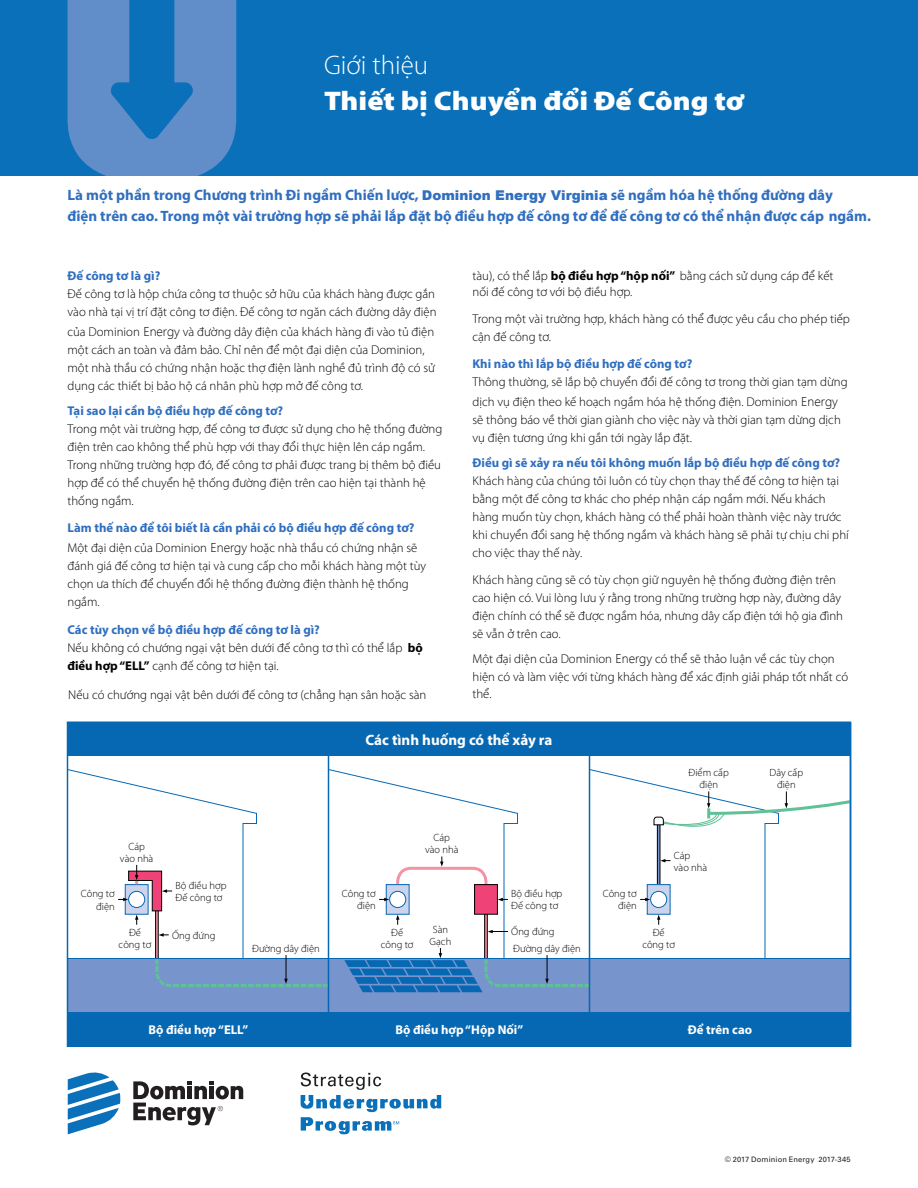
<style>
.page{position:relative;width:918px;height:1188px;background:#fff}
.page>*{position:absolute;margin:0;border:0;box-sizing:border-box;transform-origin:0 0}
.t1{font:900 27px "Myriad Pro";color:#fff;scale:1.11 1}
.t2{font:300 27px "Myriad Pro";color:#fff}
.t3{font:700 15px/21.3px "Myriad Pro";color:#306ebf}
.t4{font:700 15px "Myriad Pro";color:#fff}
.t5{font:300 12.75px/18px "Myriad Pro";color:#000}
.t6{font:700 12.75px "Myriad Pro";color:#306ebf}
.t7{font:700 12.75px "Myriad Pro";color:#fff}
.t8{font:300 10.5px/12px "Myriad Pro";color:#000;text-align:center}
.t9{font:7.5px "Univers LT Std";letter-spacing:.015em;color:#231f20}
.s1{font-family:"Arial";font-weight:900;font-size:13.5px}
.s2{font-family:"Segoe UI"}
.s3{font-weight:700}
</style>
<div class="page">
<div style="left:0;top:1px;width:918px;height:175px;background:#0970b9"></div>
<svg style="left:68px;top:1px;width:168px;height:175px"></svg>
<div style="left:68px;top:958px;width:782px;height:54px;background:#7794cc"></div>
<div style="left:68px;top:722px;width:782px;height:34px;background:#0668b3"></div>
<div style="left:68px;top:1012px;width:260px;height:34px;background:#0668b3"></div>
<div style="left:328px;top:1012px;width:262px;height:34px;background:#0668b3"></div>
<div style="left:590px;top:1012px;width:260px;height:34px;background:#0668b3"></div>
<div style="left:67px;top:722px;width:784px;height:325px;border:2px solid #0668b3"></div>
<svg style="left:67px;top:769px;width:785px;height:223px"></svg>
<hr style="left:328px;top:722px;width:1px;height:324px;background:#0668b3">
<hr style="left:589px;top:722px;width:1px;height:324px;background:#0668b3">
<hr style="left:850px;top:722px;width:1px;height:324px;background:#0668b3">
<svg style="left:68px;top:1072px;width:53px;height:62px"></svg>
<svg style="left:133px;top:1081px;width:110px;height:44px"></svg>
<svg style="left:301px;top:1073px;width:140px;height:61px"></svg>
<h1 class="t2" style="left:324px;top:49px;width:106px">Giới thiệu</h1>
<h1 class="t1" style="left:324px;top:83px;width:380px">Thiết bị Chuyển đổi Đế Công tơ</h1>
<p class="t3" style="left:68px;top:184px;width:805px">Là một phần trong Chương trình Đi ngầm Chiến lược, <span class="s1">Dominion Energy Virginia</span> sẽ ngầm hóa hệ thống đường dây<br>điện trên cao. Trong một vài trường hợp sẽ phải lắp đặt bộ điều hợp đế công tơ để đế công tơ có thể nhận được cáp ngầm.</p>
<p class="t6" style="left:68px;top:267px;width:94px">Đế công tơ là gì?</p>
<p class="t5" style="left:68px;top:284px;width:371px">Đế công tơ là hộp chứa công tơ thuộc sở hữu của khách hàng được gắn vào nhà tại vị trí đặt công tơ điện. Đế công tơ ngăn cách đường dây điện</p>
<p class="t5" style="left:68px;top:323px;width:369px">của Dominion <span class="s2">Energy</span> và đường dây điện của khách hàng đi vào tủ điện một cách an toàn và đảm bảo. Chỉ nên để một đại diện của Dominion, một nhà thầu có chứng nhận hoặc thợ điện lành nghề đủ trình độ có sử dụng các thiết bị bảo hộ cá nhân phù hợp mở đế công tơ.</p>
<p class="t6" style="left:68px;top:402px;width:217px">Tại sao lại cần bộ điều hợp đế công tơ?</p>
<p class="t5" style="left:68px;top:419px;width:376px">Trong một vài trường hợp, đế công tơ được sử dụng cho hệ thống đường điện trên cao không thể phù hợp với thay đổi thực hiện lên cáp ngầm.<br>Trong những trường hợp đó, đế công tơ phải được trang bị thêm bộ điều hợp để có thể chuyển hệ thống đường điện trên cao hiện tại thành hệ thống ngầm.</p>
<p class="t6" style="left:68px;top:519px;width:349px">Làm thế nào để tôi biết là cần phải có bộ điều hợp đế công tơ?</p>
<p class="t5" style="left:68px;top:538px;width:360px">Một đại diện của Dominion <span class="s2">Energy</span> hoặc nhà thầu có chứng nhận sẽ đánh giá đế công tơ hiện tại và cung cấp cho mỗi khách hàng một tùy chọn ưa thích để chuyển đổi hệ thống đường điện thành hệ thống ngầm.</p>
<p class="t6" style="left:68px;top:621px;width:254px">Các tùy chọn về bộ điều hợp đế công tơ là gì?</p>
<p class="t5" style="left:68px;top:638px;width:357px">Nếu không có chướng ngại vật bên dưới đế công tơ thì có thể lắp <span class="s3">bộ điều hợp “ELL”</span> cạnh đế công tơ hiện tại.</p>
<p class="t5" style="left:473px;top:267px;width:363px;line-height:16.5px">tàu), có thể lắp <span class="s3">bộ điều hợp “hộp nối”</span> bằng cách sử dụng cáp để kết nối đế công tơ với bộ điều hợp.</p>
<p class="t5" style="left:473px;top:310px;width:379px">Trong một vài trường hợp, khách hàng có thể được yêu cầu cho phép tiếp cận đế công tơ.</p>
<p class="t6" style="left:473px;top:356px;width:221px">Khi nào thì lắp bộ điều hợp đế công tơ?</p>
<p class="t5" style="left:473px;top:372px;width:377px;line-height:20.2px">Thông thường, sẽ lắp bộ chuyển đổi đế công tơ trong thời gian tạm dừng dịch vụ điện theo kế hoạch ngầm hóa hệ thống điện. Dominion <span class="s2">Energy</span></p>
<p class="t5" style="left:473px;top:411px;width:370px">sẽ thông báo về thời gian giành cho việc này và thời gian tạm dừng dịch vụ điện tương ứng khi gần tới ngày lắp đặt.</p>
<p class="t6" style="left:473px;top:455px;width:369px">Điều gì sẽ xảy ra nếu tôi không muốn lắp bộ điều hợp đế công tơ?</p>
<p class="t5" style="left:473px;top:472px;width:378px">Khách hàng của chúng tôi luôn có tùy chọn thay thế đế công tơ hiện tại bằng một đế công tơ khác cho phép nhận cáp ngầm mới. Nếu khách hàng muốn tùy chọn, khách hàng có thể phải hoàn thành việc này trước khi chuyển đổi sang hệ thống ngầm và khách hàng sẽ phải tự chịu chi phí cho việc thay thế này.</p>
<p class="t5" style="left:473px;top:571px;width:372px">Khách hàng cũng sẽ có tùy chọn giữ nguyên hệ thống đường điện trên cao hiện có. Vui lòng lưu ý rằng trong những trường hợp này, đường dây điện chính có thể sẽ được ngầm hóa, nhưng dây cấp điện tới hộ gia đình sẽ vẫn ở trên cao.</p>
<p class="t5" style="left:473px;top:649px;width:377px">Một đại diện của Dominion <span class="s2">Energy</span> có thể sẽ thảo luận về các tùy chọn hiện có và làm việc với từng khách hàng để xác định giải pháp tốt nhất có</p>
<p class="t5" style="left:68px;top:685px;width:360px">Nếu có chướng ngại vật bên dưới đế công tơ (chẳng hạn sân hoặc sàn</p>
<p class="t5" style="left:473px;top:685px;width:21px">thể.</p>
<p class="t8" style="left:120px;top:840px;width:35px">Cáp vào nhà</p>
<p class="t8" style="left:81px;top:886px;width:35px;line-height:13.5px;text-align:right">Công tơ điện</p>
<p class="t8" style="left:176px;top:879px;width:53px;text-align:left">Bộ điều hợp<br>Đế công tơ</p>
<p class="t8" style="left:119px;top:926px;width:34px">Đế công tơ</p>
<p class="t8" style="left:172px;top:929px;width:45px">Ống đứng</p>
<p class="t8" style="left:252px;top:942px;width:69px">Đường dây điện</p>
<p class="t4" style="left:366px;top:730px;width:188px">Các tình huống có thể xảy ra</p>
<p class="t8" style="left:425px;top:832px;width:35px">Cáp vào nhà</p>
<p class="t8" style="left:342px;top:888px;width:35px;text-align:right">Công tơ điện</p>
<p class="t8" style="left:511px;top:888px;width:53px;text-align:left">Bộ điều hợp<br>Đế công tơ</p>
<p class="t8" style="left:381px;top:926px;width:34px">Đế công tơ</p>
<p class="t8" style="left:511px;top:924px;width:71px;line-height:16.4px;text-align:left">Ống đứng<br>Đường dây điện</p>
<p class="t8" style="left:430px;top:923px;width:23px">Sàn<br>Gạch</p>
<p class="t8" style="left:689px;top:766px;width:42px">Điểm cấp điện</p>
<p class="t8" style="left:770px;top:766px;width:35px">Dây cấp điện</p>
<p class="t8" style="left:603px;top:888px;width:35px;text-align:right">Công tơ điện</p>
<p class="t8" style="left:674px;top:849px;width:35px;text-align:left">Cáp vào nhà</p>
<p class="t8" style="left:642px;top:926px;width:34px">Đế công tơ</p>
<p class="t7" style="left:148px;top:1022px;width:101px">Bộ điều hợp “ELL”</p>
<p class="t7" style="left:396px;top:1022px;width:129px">Bộ điều hợp “Hộp Nối”</p>
<p class="t7" style="left:688px;top:1022px;width:66px">Để trên cao</p>
<p class="t9" style="left:725px;top:1155px;width:127px">© 2017 Dominion Energy 2017-345</p>
</div>
